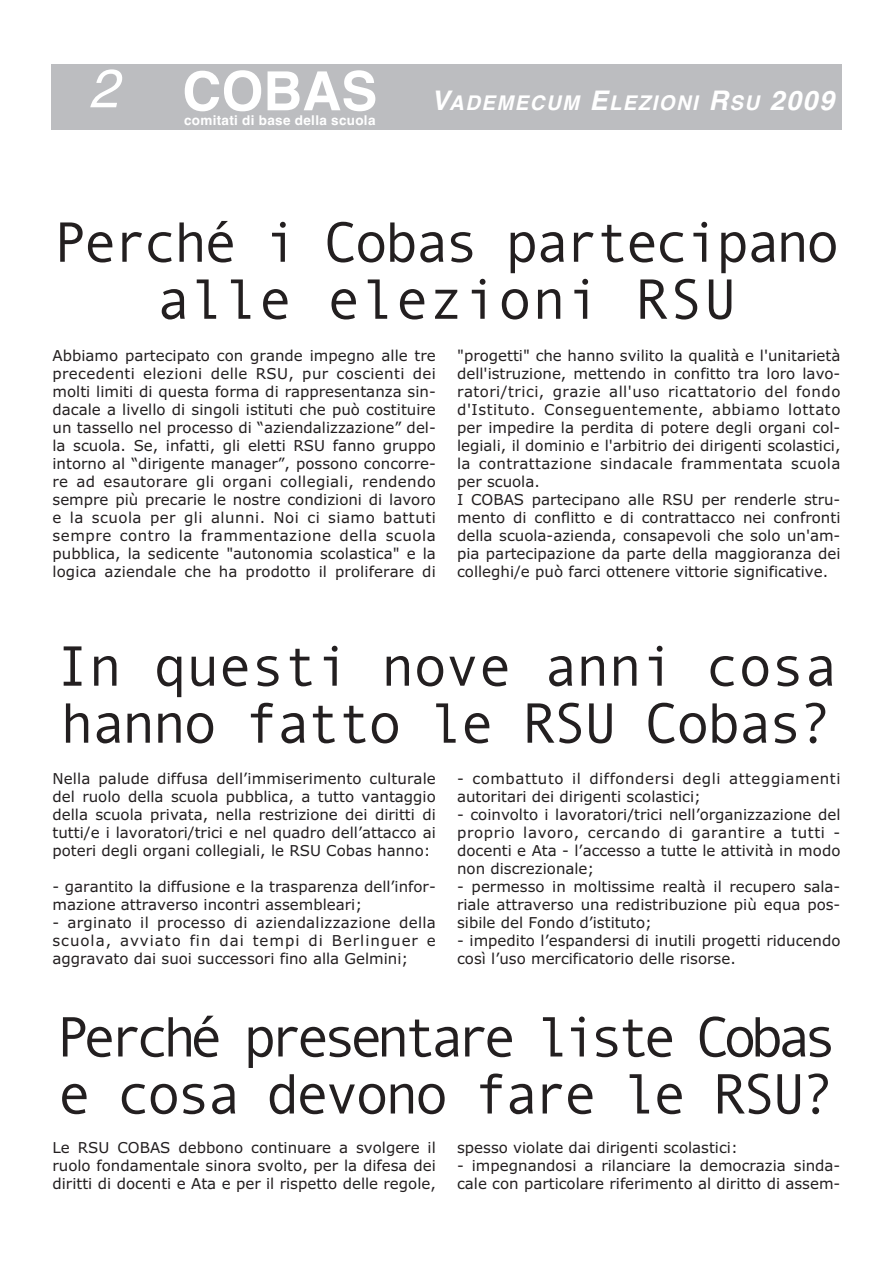
<style>
.page{position:relative;width:893px;height:1263px;background:#fff}
.page>*{position:absolute;margin:0;border:0;box-sizing:border-box;transform-origin:0 0}
.t1{font:57px/57px "Andale Mono";letter-spacing:-.13em;color:#231f20}
.t2{font:57px/57px "Andale Mono";letter-spacing:-.045em;color:#231f20}
.t3{font:57px/57px "Andale Mono";letter-spacing:-.07em;color:#231f20;text-align:center}
.t4{font:italic 700 20.25px "Helvetica";letter-spacing:.075em;color:#fff}
.t5{font:15px/18px "Verdana";color:#231f20;text-align:justify}
.t6{font:15px/18px "Verdana";letter-spacing:.035em;color:#231f20}
.t7{font:700 13.5px "Helvetica";letter-spacing:.02em;color:#fff}
.s1{font-weight:400;font-size:54px}
.s2{font-style:normal;font-size:54px}
.s3{font-size:27px}
</style>
<div class="page">
<div style="left:51px;top:64px;width:791px;height:65px;background:#bcbdc0"></div>
<h2 class="t4" style="left:89px;top:91px;width:747px"><span class="s1">2</span> <span class="s2">COBAS</span> <span class="s3">V</span>ADEMECUM <span class="s3">E</span>LEZIONI <span class="s3">R</span>SU <span class="s3">2009</span></h2>
<p class="t7" style="left:184px;top:113px;width:193px">comitati di base della scuola</p>
<h1 class="t3" style="left:53px;top:214px;width:788px">Perché i Cobas partecipano alle elezioni RSU</h1>
<p class="t5" style="left:53px;top:347px;width:385px">Abbiamo partecipato con grande impegno alle tre precedenti elezioni delle RSU, pur coscienti dei molti limiti di questa forma di rappresentanza sin&shy;dacale a livello di singoli istituti che può costituire un tassello nel processo di “aziendalizzazione” del&shy;la scuola. Se, infatti, gli eletti RSU fanno gruppo intorno al “dirigente manager”, possono concorre&shy;re ad esautorare gli organi collegiali, rendendo sempre più precarie le nostre condizioni di lavoro e la scuola per gli alunni. Noi ci siamo battuti sempre contro la frammentazione della scuola pubblica, la sedicente "autonomia scolastica" e la logica aziendale che ha prodotto il proliferare di</p>
<p class="t5" style="left:457px;top:347px;width:385px;text-align:left">"progetti" che hanno svilito la qualità e l'unitarietà dell'istruzione, mettendo in confitto tra loro lavo&shy;ratori/trici, grazie all'uso ricattatorio del fondo d'Istituto. Conseguentemente, abbiamo lottato per impedire la perdita di potere degli organi col&shy;legiali, il dominio e l'arbitrio dei dirigenti scolastici, la contrattazione sindacale frammentata scuola per scuola.<br>I COBAS partecipano alle RSU per renderle stru&shy;mento di conflitto e di contrattacco nei confronti della scuola-azienda, consapevoli che solo un'am&shy;pia partecipazione da parte della maggioranza dei colleghi/e può farci ottenere vittorie significative.</p>
<h1 class="t2" style="left:56px;top:637px;width:783px">In questi nove anni cosa hanno fatto le RSU Cobas?</h1>
<p class="t5" style="left:53px;top:769px;width:385px">Nella palude diffusa dell’immiserimento culturale del ruolo della scuola pubblica, a tutto vantaggio della scuola privata, nella restrizione dei diritti di tutti/e i lavoratori/trici e nel quadro dell’attacco ai poteri degli organi collegiali, le RSU Cobas hanno:</p>
<p class="t5" style="left:53px;top:877px;width:385px">- garantito la diffusione e la trasparenza dell’infor&shy;mazione attraverso incontri assembleari;</p>
<p class="t5" style="left:53px;top:913px;width:385px">- arginato il processo di aziendalizzazione della scuola, avviato fin dai tempi di Berlinguer e aggravato dai suoi successori fino alla Gelmini;</p>
<p class="t6" style="left:457px;top:769px;width:385px">- combattuto il diffondersi degli atteggiamenti autoritari dei dirigenti scolastici;</p>
<p class="t5" style="left:457px;top:805px;width:385px">- coinvolto i lavoratori/trici nell’organizzazione del proprio lavoro, cercando di garantire a tutti - docenti e Ata - l’accesso a tutte le attività in modo non discrezionale;</p>
<p class="t5" style="left:457px;top:877px;width:385px">- permesso in moltissime realtà il recupero sala&shy;riale attraverso una redistribuzione più equa pos&shy;sibile del Fondo d’istituto;</p>
<p class="t5" style="left:457px;top:931px;width:385px">- impedito l’espandersi di inutili progetti riducendo così l’uso mercificatorio delle risorse.</p>
<h1 class="t1" style="left:56px;top:1008px;width:783px">Perché presentare liste Cobas e cosa devono fare le RSU?</h1>
<p class="t5" style="left:53px;top:1138px;width:385px">Le RSU COBAS debbono continuare a svolgere il ruolo fondamentale sinora svolto, per la difesa dei diritti di docenti e Ata e per il rispetto delle regole,</p>
<p class="t5" style="left:457px;top:1138px;width:282px">spesso violate dai dirigenti scolastici:</p>
<p class="t5" style="left:457px;top:1156px;width:385px">- impegnandosi a rilanciare la democrazia sinda&shy;cale con particolare riferimento al diritto di assem-</p>
</div>
